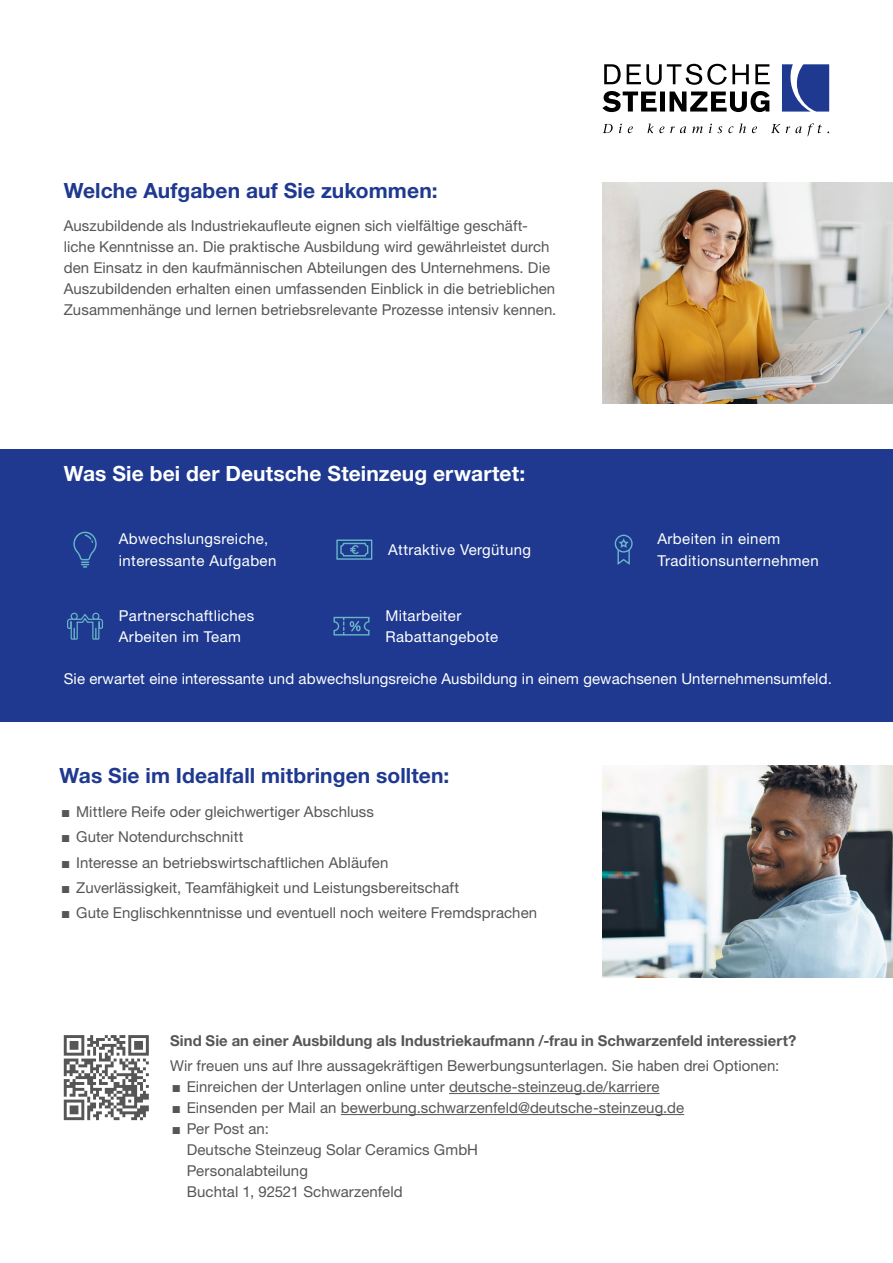
<style>
.page{position:relative;width:893px;height:1263px;background:#fff}
.page>*{position:absolute;margin:0;border:0;box-sizing:border-box;transform-origin:0 0}
.t1{font:700 45px "Helvetica Neue LT Pro";color:#565656}
.t2{font:700 21px "Helvetica Neue LT Pro";letter-spacing:.005em;color:#1e398f}
.t3{font:700 21px "Helvetica Neue LT Pro";letter-spacing:.005em;color:#fff}
.t4{font:15px/21px "Helvetica Neue LT Pro";letter-spacing:.005em;color:#565656}
.t5{font:15px/21px "Helvetica Neue LT Pro";letter-spacing:.025em;color:#fff}
.t6{font:15px "Helvetica Neue LT Pro";letter-spacing:.005em;color:#fff}
.t7{font:700 15px "Helvetica Neue LT Pro";letter-spacing:.005em;color:#565656}
</style>
<div class="page">
<div style="left:0;top:449px;width:893px;height:273px;background:#1e398f"></div>
<img style="left:602px;top:183px;width:291px;height:221px">
<img style="left:602px;top:765px;width:291px;height:213px">
<svg style="left:603px;top:123px;width:226px;height:13px"></svg>
<svg style="left:602px;top:64px;width:168px;height:48px"></svg>
<svg style="left:782px;top:64px;width:47px;height:48px;background:#3d549e"></svg>
<hr style="left:449px;top:1093px;width:211px;height:1px;background:#565656">
<hr style="left:341px;top:1114px;width:343px;height:1px;background:#565656">
<svg style="left:64px;top:1035px;width:85px;height:85px"></svg>
<svg style="left:336px;top:539px;width:36px;height:21px"></svg>
<svg style="left:333px;top:617px;width:36px;height:18px"></svg>
<svg style="left:73px;top:531px;width:24px;height:37px"></svg>
<svg style="left:67px;top:613px;width:36px;height:27px"></svg>
<svg style="left:615px;top:535px;width:18px;height:30px"></svg>
<h2 class="t2" style="left:64px;top:177px;width:375px">Welche Aufgaben auf Sie zukommen:</h2>
<p class="t4" style="left:64px;top:215px;width:494px">Auszubildende als Industriekaufleute eignen sich vielfältige geschäft&shy;liche Kenntnisse an. Die praktische Ausbildung wird gewährleistet durch den Einsatz in den kaufmännischen Abteilungen des Unternehmens. Die Auszubildenden erhalten einen umfassenden Einblick in die betrieblichen Zusammenhänge und lernen betriebsrelevante Prozesse intensiv kennen.</p>
<h2 class="t3" style="left:64px;top:460px;width:463px">Was Sie bei der Deutsche Steinzeug erwartet:</h2>
<p class="t5" style="left:119px;top:528px;width:159px">Abwechslungsreiche, interessante Aufgaben</p>
<p class="t5" style="left:119px;top:605px;width:137px">Partnerschaftliches<br>Arbeiten im Team</p>
<p class="t5" style="left:388px;top:539px;width:144px">Attraktive Vergütung</p>
<p class="t5" style="left:385px;top:605px;width:114px">Mitarbeiter<br>Rabattangebote</p>
<p class="t5" style="left:657px;top:528px;width:163px">Arbeiten in einem<br>Traditionsunternehmen</p>
<p class="t6" style="left:64px;top:669px;width:770px">Sie erwartet eine interessante und abwechslungsreiche Ausbildung in einem gewachsenen Unternehmensumfeld.</p>
<h2 class="t2" style="left:60px;top:763px;width:391px">Was Sie im Idealfall mitbringen sollten:</h2>
<h1 class="t1" style="left:60px;top:773px;width:14px">.</h1>
<p class="t4" style="left:76px;top:801px;width:299px">Mittlere Reife oder gleichwertiger Abschluss</p>
<h1 class="t1" style="left:60px;top:798px;width:14px">.</h1>
<p class="t4" style="left:76px;top:826px;width:169px">Guter Notendurchschnitt</p>
<h1 class="t1" style="left:60px;top:823px;width:14px">.</h1>
<p class="t4" style="left:76px;top:851px;width:314px">Interesse an betriebswirtschaftlichen Abläufen</p>
<h1 class="t1" style="left:60px;top:848px;width:14px">.</h1>
<p class="t4" style="left:76px;top:877px;width:384px">Zuverlässigkeit, Teamfähigkeit und Leistungsbereitschaft</p>
<h1 class="t1" style="left:60px;top:874px;width:14px">.</h1>
<p class="t4" style="left:76px;top:902px;width:462px">Gute Englischkenntnisse und eventuell noch weitere Fremdsprachen</p>
<p class="t7" style="left:170px;top:1031px;width:628px">Sind Sie an einer Ausbildung als Industriekaufmann /-frau in Schwarzenfeld interessiert?</p>
<p class="t4" style="left:170px;top:1055px;width:611px">Wir freuen uns auf Ihre aussagekräftigen Bewerbungsunterlagen. Sie haben drei Optionen:</p>
<h1 class="t1" style="left:170px;top:1047px;width:14px">.</h1>
<p class="t4" style="left:187px;top:1076px;width:474px">Einreichen der Unterlagen online unter deutsche-steinzeug.de/karriere</p>
<h1 class="t1" style="left:170px;top:1068px;width:14px">.</h1>
<p class="t4" style="left:187px;top:1097px;width:499px">Einsenden per Mail an bewerbung.schwarzenfeld@deutsche-steinzeug.de</p>
<h1 class="t1" style="left:170px;top:1089px;width:14px">.</h1>
<p class="t4" style="left:187px;top:1118px;width:293px">Per Post an:<br>Deutsche Steinzeug Solar Ceramics GmbH<br>Personalabteilung<br>Buchtal 1, 92521 Schwarzenfeld</p>
</div>
